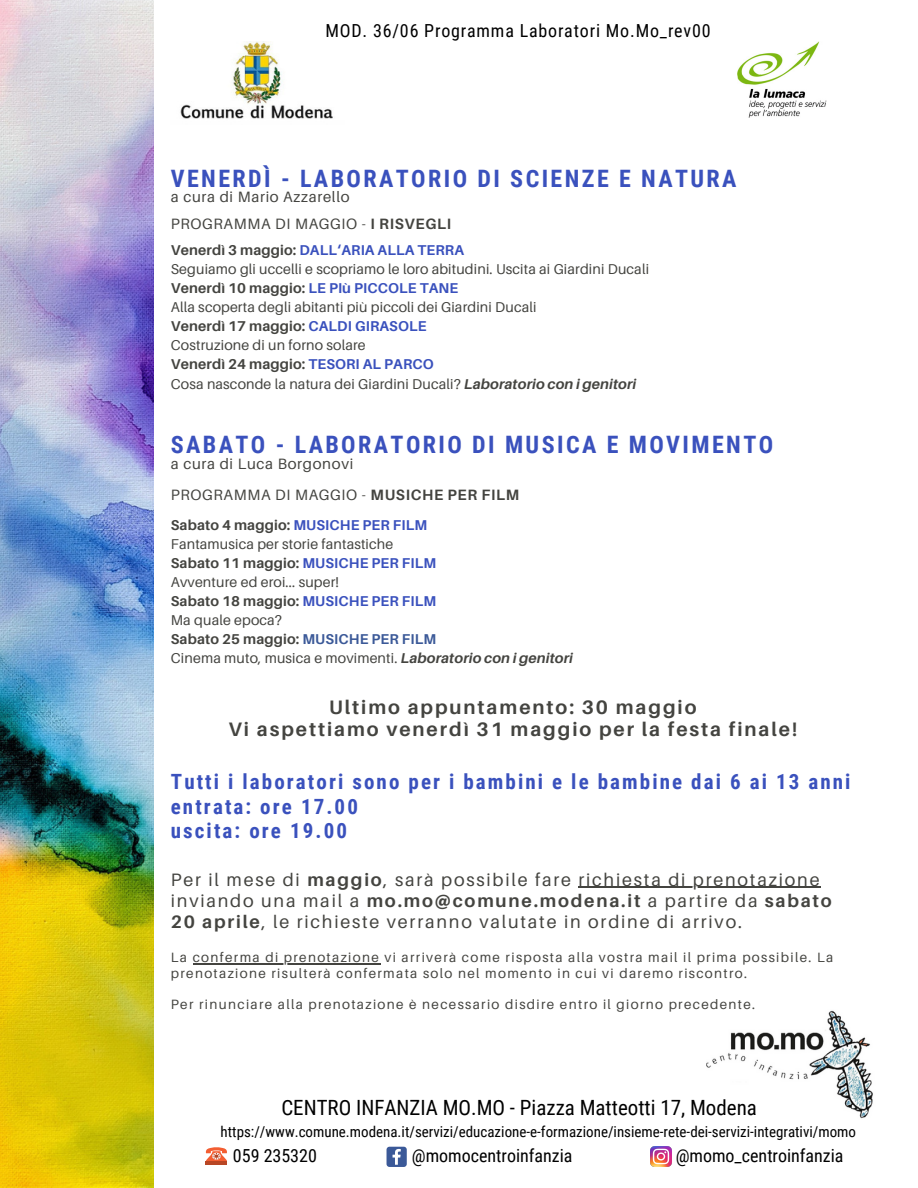
<style>
.page{position:relative;width:918px;height:1188px;background:#fff}
.page>*{position:absolute;margin:0;border:0;box-sizing:border-box;transform-origin:0 0}
.t1{font:700 24px "Roboto Condensed";letter-spacing:.1em;color:#3a51bd}
.t2{font:700 21px/24.8px "Roboto Condensed";letter-spacing:.1em;color:#3a51bd}
.t3{font:21px "Roboto Condensed";color:#000}
.t4{font:700 19.5px/22.5px "Aileron";letter-spacing:.1em;color:#444440;text-align:center}
.t5{font:18px/21.3px "Aileron";letter-spacing:.1em;color:#444440}
.t6{font:18px "Roboto Condensed";color:#000}
.t7{font:18px "Roboto Condensed";letter-spacing:.045em;color:#000}
.t8{font:15px "Roboto Condensed";color:#000}
.t9{font:15px "Aileron";letter-spacing:.045em;color:#444440}
.t10{font:14.25px/19.2px "Aileron";letter-spacing:.01em;color:#444440}
.t11{font:13.5px "Aileron";letter-spacing:.1em;color:#444440}
.s1{font-weight:700}
.s2{font-weight:700;color:#3a51bd}
.s3{font-weight:700;font-style:italic}
.s4{font-weight:700;color:#3b5998}
</style>
<div class="page">
<img style="left:180px;top:42px;width:153px;height:77px">
<img style="left:738px;top:42px;width:89px;height:75px">
<img style="left:707px;top:1010px;width:166px;height:109px">
<svg style="left:387px;top:1147px;width:20px;height:20px"></svg>
<img style="left:651px;top:1147px;width:20px;height:20px">
<hr style="left:579px;top:887px;width:242px;height:1px;background:#444440">
<hr style="left:193px;top:963px;width:187px;height:1px;background:#444440">
<hr style="left:206px;top:1161px;width:21px;height:4px;background:#b84625">
<svg style="left:206px;top:1147px;width:21px;height:14px"></svg>
<img style="left:0;top:0;width:154px;height:1188px">
<p class="t7" style="left:326px;top:20px;width:387px">MOD. 36/06 Programma Laboratori Mo.Mo_rev00</p>
<h1 class="t1" style="left:171px;top:164px;width:567px">VENERDÌ - LABORATORIO DI SCIENZE E NATURA</h1>
<h5 class="t9" style="left:171px;top:188px;width:180px">a cura di Mario Azzarello</h5>
<p class="t9" style="left:171px;top:215px;width:282px">PROGRAMMA DI MAGGIO - <span class="s1">I RISVEGLI</span></p>
<h4 class="t10" style="left:171px;top:240px;width:480px"><span class="s1">Venerdì 3 maggio:</span> <span class="s2">DALL‘ARIA ALLA TERRA<br></span>Seguiamo gli uccelli e scopriamo le loro abitudini. Uscita ai Giardini Ducali <span class="s1">Venerdì 10 maggio:</span> <span class="s2">LE PIù PICCOLE TANE<br></span>Alla scoperta degli abitanti più piccoli dei Giardini Ducali<br><span class="s1">Venerdì 17 maggio:</span> <span class="s2">CALDI GIRASOLE<br></span>Costruzione di un forno solare<br><span class="s1">Venerdì 24 maggio:</span> <span class="s2">TESORI AL PARCO</span></h4>
<h5 class="t10" style="left:171px;top:374px;width:467px">Cosa nasconde la natura dei Giardini Ducali? <span class="s3">Laboratorio con i genitori</span></h5>
<h2 class="t1" style="left:171px;top:430px;width:604px">SABATO - LABORATORIO DI MUSICA E MOVIMENTO</h2>
<p class="t9" style="left:171px;top:455px;width:184px">a cura di Luca Borgonovi</p>
<p class="t9" style="left:171px;top:485px;width:350px">PROGRAMMA DI MAGGIO - <span class="s1">MUSICHE PER FILM</span></p>
<h2 class="t10" style="left:171px;top:515px;width:267px"><span class="s1">Sabato 4 maggio:</span> <span class="s2">MUSICHE PER FILM<br></span>Fantamusica per storie fantastiche<br><span class="s1">Sabato 11 maggio:</span> <span class="s2">MUSICHE PER FILM<br></span>Avventure ed eroi... super!<br><span class="s1">Sabato 18 maggio:</span> <span class="s2">MUSICHE PER FILM<br></span>Ma quale epoca?<br><span class="s1">Sabato 25 maggio:</span> <span class="s4">MUSICHE PER FILM</span></h2>
<h3 class="t10" style="left:171px;top:649px;width:404px">Cinema muto, musica e movimenti. <span class="s3">Laboratorio con i genitori</span></h3>
<h5 class="t4" style="left:229px;top:695px;width:570px">Ultimo appuntamento: 30 maggio<br>Vi aspettiamo venerdì 31 maggio per la festa finale!</h5>
<h5 class="t2" style="left:171px;top:769px;width:681px">Tutti i laboratori sono per i bambini e le bambine dai 6 ai 13 anni entrata: ore 17.00<br>uscita: ore 19.00</h5>
<h4 class="t5" style="left:171px;top:868px;width:650px">Per il mese di <span class="s1">maggio</span>, sarà possibile fare richiesta di prenotazione</h4>
<h5 class="t5" style="left:171px;top:890px;width:662px">inviando una mail a <span class="s1">mo.mo@comune.modena.it</span> a partire da <span class="s1">sabato<br>20 aprile</span>, le richieste verranno valutate in ordine di arrivo.</h5>
<h5 class="t11" style="left:171px;top:949px;width:664px">La conferma di prenotazione vi arriverà come risposta alla vostra mail il prima possibile. La</h5>
<p class="t11" style="left:171px;top:965px;width:578px">prenotazione risulterà confermata solo nel momento in cui vi daremo riscontro.</p>
<p class="t11" style="left:171px;top:996px;width:586px">Per rinunciare alla prenotazione è necessario disdire entro il giorno precedente.</p>
<p class="t3" style="left:281px;top:1096px;width:477px">CENTRO INFANZIA MO.MO - Piazza Matteotti 17, Modena</p>
<p class="t8" style="left:221px;top:1123px;width:637px">https://www.comune.modena.it/servizi/educazione-e-formazione/insieme-rete-dei-servizi-integrativi/momo</p>
<p class="t6" style="left:233px;top:1145px;width:85px">059 235320</p>
<p class="t6" style="left:412px;top:1145px;width:162px">@momocentroinfanzia</p>
<p class="t6" style="left:676px;top:1145px;width:169px">@momo_centroinfanzia</p>
</div>
